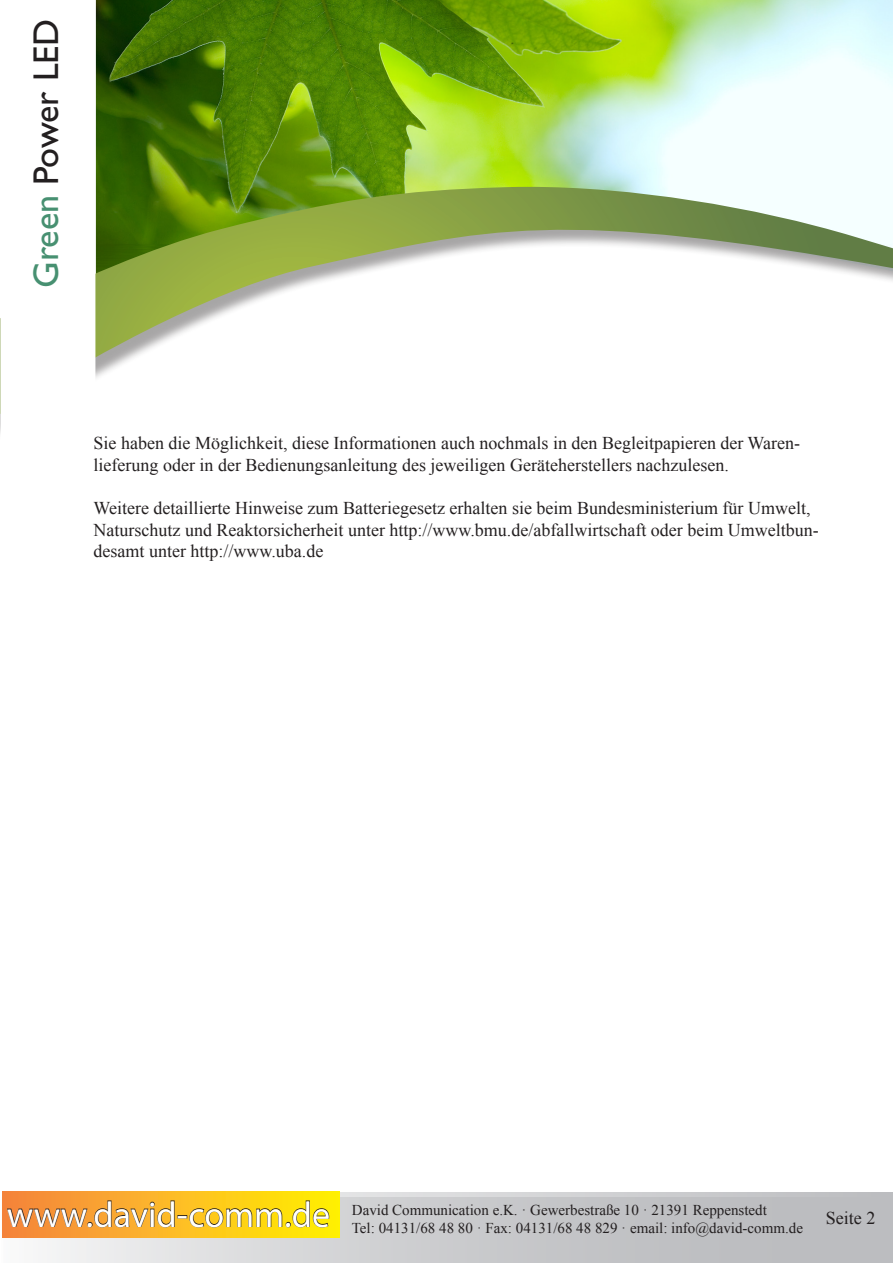
<style>
.page{position:relative;width:893px;height:1263px;background:#fff}
.page>*{position:absolute;margin:0;border:0;box-sizing:border-box;transform-origin:0 0}
.t1{font:36px "Myriad Pro";color:#fff}
.t2{font:36px "Gill Sans";color:#231f20}
.t3{font:18px/21.6px "Times New Roman";color:#231f20}
.t4{font:15px "Times New Roman";color:#231f20}
.s1{color:#479071}
</style>
<div class="page">
<img style="left:96px;top:0;width:797px;height:187px">
<svg style="left:95px;top:187px;width:798px;height:191px"></svg>
<svg style="left:3px;top:1193px;width:890px;height:70px;background:#cacacb"></svg>
<div style="left:3px;top:1192px;width:336px;height:45px;background:linear-gradient(to right,#f68342,#fff103)"></div>
<svg style="left:7px;top:1200px;width:322px;height:27px;background:#d39c22"></svg>
<p class="t2" style="left:25px;top:288px;width:270px;rotate:-90deg"><span class="s1">Green</span> Power LED</p>
<p class="t3" style="left:94px;top:432px;width:708px">Sie haben die Möglichkeit, diese Informationen auch nochmals in den Begleitpapieren der Waren&shy;lieferung oder in der Bedienungsanleitung des jeweiligen Geräteherstellers nachzulesen.</p>
<p class="t3" style="left:94px;top:497px;width:727px">Weitere detaillierte Hinweise zum Batteriegesetz erhalten sie beim Bundesministerium für Umwelt,<br>Naturschutz und Reaktorsicherheit unter http://www.bmu.de/abfallwirtschaft oder beim Umweltbun&shy;desamt unter http://www.uba.de</p>
<p class="t1" style="left:7px;top:1192px;width:325px">www.david-comm.de</p>
<p class="t4" style="left:352px;top:1200px;width:416px">David Communication e.K. · Gewerbestraße 10 · 21391 Reppenstedt</p>
<p class="t4" style="left:352px;top:1218px;width:453px">Tel: 04131/68 48 80 · Fax: 04131/68 48 829 · email: info@david-comm.de</p>
<p class="t3" style="left:826px;top:1207px;width:51px">Seite 2</p>
</div>
